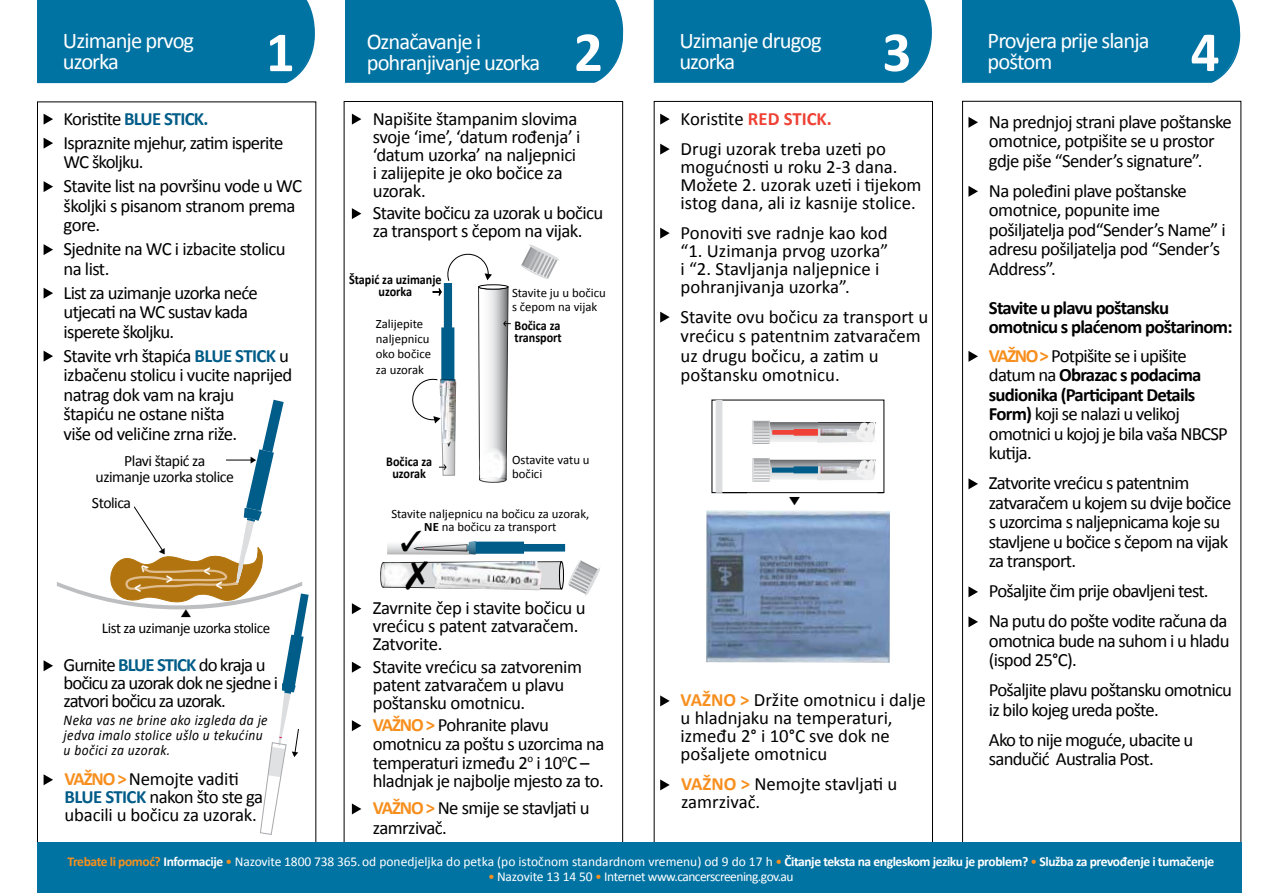
<style>
.page{position:relative;width:1263px;height:893px;background:#fff}
.page>*{position:absolute;margin:0;border:0;box-sizing:border-box;transform-origin:0 0}
.t1{font:200 270.15px "Helvetica Neue";color:#bcbec0;scale:.75 1}
.t2{font:700 57px "Calibri";color:#fff}
.t3{font:22.5px/21px "Calibri";letter-spacing:-.04em;color:#fff}
.t4{font:18.75px/19.5px "Calibri";letter-spacing:-.03em;color:#000}
.t5{font:18.75px/18px "Calibri";color:#000}
.t6{font:18.75px/18px "Calibri";letter-spacing:-.05em;color:#000}
.t7{font:18.75px/18px "Calibri";letter-spacing:-.01em;color:#000}
.t8{font:700 18.75px/19.5px "Calibri";letter-spacing:-.04em;color:#000}
.t9{font:15.75px/16.5px "Calibri";letter-spacing:-.03em;color:#000;text-align:center}
.t10{font:italic 15px/15px "Calibri";letter-spacing:.03em;color:#000;scale:.9 1}
.t11{font:15px "Calibri";letter-spacing:-.03em;color:#000}
.t12{font:700 13.5px "Calibri";letter-spacing:-.03em;color:#fff}
.t13{font:700 13.5px/12px "Calibri";color:#000;text-align:center;scale:.9 1}
.t14{font:13.5px "Calibri";letter-spacing:-.04em;color:#fff}
.t15{font:12.75px/15.3px "Calibri";color:#000}
.t16{font:500 10.65px "Helvetica Neue";color:#fff;scale:1.5 1}
.s1{font-weight:700;color:#005c88}
.s2{font-weight:700;color:#f78f1e}
.s3{font-weight:700}
.s4{font-weight:700;color:#ef4135}
.s5{color:#f78f1e}
.s6{font-weight:400;color:#f78f1e}
.s7{font-weight:400}
</style>
<div class="page">
<div style="left:37px;top:843px;width:1204px;height:50px;background:#0073a3"></div>
<div style="left:38px;top:0;width:234px;height:83px;background:#0073a3"></div>
<svg style="left:272px;top:0;width:43px;height:83px;background:#2185af"></svg>
<div style="left:345px;top:0;width:278px;height:83px;background:#0073a3"></div>
<div style="left:654px;top:0;width:278px;height:83px;background:#0073a3"></div>
<div style="left:962px;top:0;width:278px;height:83px;background:#0073a3"></div>
<div style="left:716px;top:400px;width:6px;height:93px;background:#dcddde"></div>
<hr style="left:722px;top:492px;width:161px;height:1px;background:#000">
<img style="left:706px;top:511px;width:184px;height:151px">
<img style="left:343px;top:510px;width:19px;height:130px">
<svg style="left:44px;top:114px;width:9px;height:11px"></svg>
<svg style="left:44px;top:138px;width:9px;height:11px"></svg>
<svg style="left:44px;top:181px;width:9px;height:11px"></svg>
<svg style="left:44px;top:244px;width:9px;height:11px"></svg>
<svg style="left:44px;top:288px;width:9px;height:11px"></svg>
<svg style="left:44px;top:351px;width:9px;height:11px"></svg>
<svg style="left:44px;top:660px;width:9px;height:11px"></svg>
<svg style="left:44px;top:774px;width:9px;height:11px"></svg>
<svg style="left:352px;top:114px;width:9px;height:11px"></svg>
<svg style="left:352px;top:208px;width:9px;height:11px"></svg>
<svg style="left:352px;top:603px;width:9px;height:11px"></svg>
<svg style="left:352px;top:662px;width:9px;height:11px"></svg>
<svg style="left:352px;top:720px;width:9px;height:11px"></svg>
<svg style="left:352px;top:803px;width:9px;height:11px"></svg>
<svg style="left:660px;top:114px;width:10px;height:11px"></svg>
<svg style="left:660px;top:144px;width:10px;height:11px"></svg>
<svg style="left:660px;top:228px;width:10px;height:11px"></svg>
<svg style="left:660px;top:312px;width:10px;height:11px"></svg>
<svg style="left:660px;top:695px;width:10px;height:11px"></svg>
<svg style="left:660px;top:779px;width:10px;height:11px"></svg>
<svg style="left:968px;top:117px;width:10px;height:11px"></svg>
<svg style="left:968px;top:186px;width:10px;height:11px"></svg>
<svg style="left:968px;top:351px;width:10px;height:11px"></svg>
<svg style="left:968px;top:478px;width:10px;height:11px"></svg>
<svg style="left:968px;top:586px;width:10px;height:11px"></svg>
<svg style="left:968px;top:616px;width:10px;height:11px"></svg>
<svg style="left:752px;top:399px;width:125px;height:95px"></svg>
<svg style="left:412px;top:244px;width:148px;height:239px"></svg>
<svg style="left:380px;top:541px;width:220px;height:55px"></svg>
<svg style="left:110px;top:399px;width:199px;height:436px"></svg>
<p class="t3" style="left:63px;top:30px;width:133px">Uzimanje prvog uzorka</p>
<p class="t3" style="left:367px;top:32px;width:175px">Označavanje i pohranjivanje uzorka</p>
<p class="t3" style="left:679px;top:30px;width:144px">Uzimanje drugog uzorka</p>
<p class="t3" style="left:988px;top:30px;width:164px">Provjera prije slanja</p>
<h2 class="t2" style="left:266px;top:16px;width:30px">1</h2>
<h2 class="t2" style="left:574px;top:16px;width:30px">2</h2>
<h2 class="t2" style="left:882px;top:16px;width:30px">3</h2>
<p class="t3" style="left:988px;top:51px;width:66px">poštom</p>
<h2 class="t2" style="left:1191px;top:16px;width:30px">4</h2>
<p class="t4" style="left:64px;top:106px;width:221px;line-height:24px">Koristite <span class="s1">BLUE STICK.<br></span>Ispraznite mjehur, zatim isperite</p>
<p class="t4" style="left:64px;top:150px;width:240px;line-height:24px">WC školjku.<br>Stavite list na površinu vode u WC</p>
<p class="t4" style="left:64px;top:196px;width:233px">školjki s pisanom stranom prema gore.</p>
<p class="t4" style="left:64px;top:239px;width:224px">Sjednite na WC i izbacite stolicu na list.</p>
<p class="t4" style="left:64px;top:283px;width:196px">List za uzimanje uzorka neće utjecati na WC sustav kada isperete školjku.</p>
<p class="t4" style="left:64px;top:346px;width:230px">Stavite vrh štapića <span class="s1">BLUE STICK</span> u izbačenu stolicu i vucite naprijed natrag dok vam na kraju<br>štapiću ne ostane ništa<br>više od veličine zrna riže.</p>
<p class="t9" style="left:96px;top:452px;width:140px">Plavi štapić za uzimanje uzorka stolice</p>
<p class="t9" style="left:92px;top:495px;width:41px">Stolica</p>
<p class="t16" style="left:215px;top:567px;width:7px;rotate:90deg">v</p>
<p class="t16" style="left:145px;top:584px;width:7px;rotate:90deg">v</p>
<p class="t16" style="left:227px;top:581px;width:7px;rotate:90deg">v</p>
<h1 class="t1" style="left:3px;top:623px;width:61px;rotate:-90deg">(</h1>
<p class="t11" style="left:102px;top:618px;width:170px">List za uzimanje uzorka stolice</p>
<p class="t6" style="left:64px;top:656px;width:216px">Gurnite <span class="s1">BLUE STICK</span> do kraja u bočicu za uzorak dok ne sjedne i zatvori bočicu za uzorak.</p>
<p class="t10" style="left:64px;top:712px;width:228px">Neka vas ne brine ako izgleda da je jedva imalo stolice ušlo u tekućinu u bočici za uzorak.</p>
<p class="t7" style="left:65px;top:770px;width:200px"><span class="s2">VAŽNO &gt;</span> Nemojte vaditi<br><span class="s1">BLUE STICK</span> nakon što ste ga ubacili u bočicu za uzorak.</p>
<p class="t4" style="left:373px;top:109px;width:209px;line-height:18px">Napišite štampanim slovima svoje ‘ime’, ‘datum rođenja’ i ‘datum uzorka’ na naljepnici i zalijepite je oko bočice za uzorak.</p>
<p class="t4" style="left:373px;top:204px;width:232px;line-height:18px">Stavite bočicu za uzorak u bočicu za transport s čepom na vijak.</p>
<p class="t13" style="left:349px;top:274px;width:104px">Štapić za uzimanje uzorka</p>
<p class="t15" style="left:376px;top:316px;width:57px">Zalijepite naljepnicu oko bočice za uzorak</p>
<p class="t15" style="left:512px;top:286px;width:95px;line-height:13.5px">Stavite ju u bočicu s čepom na vijak</p>
<p class="t13" style="left:514px;top:319px;width:54px;text-align:left">Bočica za transport</p>
<p class="t13" style="left:386px;top:455px;width:52px">Bočica za uzorak</p>
<p class="t15" style="left:512px;top:453px;width:79px;line-height:13.5px">Ostavite vatu u bočici</p>
<p class="t15" style="left:391px;top:507px;width:199px;line-height:13.5px;text-align:center">Stavite naljepnicu na bočicu za uzorak,<br><span class="s3">NE</span> na bočicu za transport</p>
<p class="t4" style="left:373px;top:599px;width:214px;line-height:18px">Zavrnite čep i stavite bočicu u vrećicu s patent zatvaračem.<br>Zatvorite.</p>
<p class="t4" style="left:373px;top:657px;width:211px;line-height:18px">Stavite vrećicu sa zatvorenim patent zatvaračem u plavu poštansku omotnicu.</p>
<p class="t4" style="left:373px;top:716px;width:233px;line-height:18.8px"><span class="s2">VAŽNO &gt;</span> Pohranite plavu omotnicu za poštu s uzorcima na temperaturi između 2<sup>o</sup> i 10<sup>o</sup>C – hladnjak je najbolje mjesto za to.</p>
<p class="t4" style="left:373px;top:798px;width:218px"><span class="s2">VAŽNO &gt;</span> Ne smije se stavljati u zamrzivač.</p>
<p class="t5" style="left:681px;top:103px;width:207px;line-height:30px">Koristite <span class="s4">RED STICK.<br></span>Drugi uzorak treba uzeti po</p>
<p class="t5" style="left:681px;top:157px;width:242px">mogućnosti u roku 2-3 dana.<br>Možete 2. uzorak uzeti i tijekom istog dana, ali iz kasnije stolice.</p>
<p class="t5" style="left:681px;top:223px;width:209px">Ponoviti sve radnje kao kod “1. Uzimanja prvog uzorka” i “2. Stavljanja naljepnice i pohranjivanja uzorka”.</p>
<p class="t5" style="left:681px;top:307px;width:249px;line-height:19.5px">Stavite ovu bočicu za transport u vrećicu s patentnim zatvaračem uz drugu bočicu, a zatim u poštansku omotnicu.</p>
<p class="t5" style="left:681px;top:691px;width:247px"><span class="s2">VAŽNO &gt;</span> Držite omotnicu i dalje u hladnjaku na temperaturi, između 2° i 10°C sve dok ne pošaljete omotnicu</p>
<p class="t5" style="left:681px;top:775px;width:218px"><span class="s2">VAŽNO &gt;</span> Nemojte stavljati u zamrzivač.</p>
<p class="t4" style="left:989px;top:112px;width:244px">Na prednjoj strani plave poštanske omotnice, potpišite se u prostor gdje piše “Sender’s signature”.</p>
<p class="t4" style="left:989px;top:181px;width:238px">Na poleđini plave poštanske omotnice, popunite ime pošiljatelja pod“Sender’s Name” i adresu pošiljatelja pod “Sender’s<br>Address”.</p>
<p class="t8" style="left:989px;top:298px;width:245px">Stavite u plavu poštansku omotnicu s plaćenom poštarinom:</p>
<p class="t4" style="left:989px;top:346px;width:241px"><span class="s2">VAŽNO &gt;</span> Potpišite se i upišite datum na <span class="s3">Obrazac s podacima sudionika (Participant Details<br>Form)</span> koji se nalazi u velikoj omotnici u kojoj je bila vaša NBCSP kutija.</p>
<p class="t4" style="left:989px;top:473px;width:244px">Zatvorite vrećicu s patentnim zatvaračem u kojem su dvije bočice s uzorcima s naljepnicama koje su stavljene u bočice s čepom na vijak za transport.</p>
<p class="t4" style="left:989px;top:576px;width:240px;line-height:30px">Pošaljite čim prije obavljeni test.<br>Na putu do pošte vodite računa da</p>
<p class="t4" style="left:989px;top:631px;width:242px">omotnica bude na suhom i u hladu (ispod 25°C).</p>
<p class="t4" style="left:989px;top:680px;width:245px">Pošaljite plavu poštansku omotnicu iz bilo kojeg ureda pošte.</p>
<p class="t4" style="left:989px;top:730px;width:206px">Ako to nije moguće, ubacite u sandučić Australia Post.</p>
<p class="t12" style="left:67px;top:853px;width:1148px"><span class="s5">Trebate li pomoć?</span> Informacije <span class="s6">•</span> <span class="s7">Nazovite 1800 738 365. od ponedjeljka do petka (po istočnom standardnom vremenu) od 9 do 17 h</span> <span class="s6">•</span> Čitanje teksta na engleskom jeziku je problem? <span class="s6">•</span> Služba za prevođenje i tumačenje</p>
<p class="t14" style="left:488px;top:868px;width:307px"><span class="s5">•</span> Nazovite 13 14 50 <span class="s5">•</span> Internet www.cancerscreening.gov.au</p>
</div>
